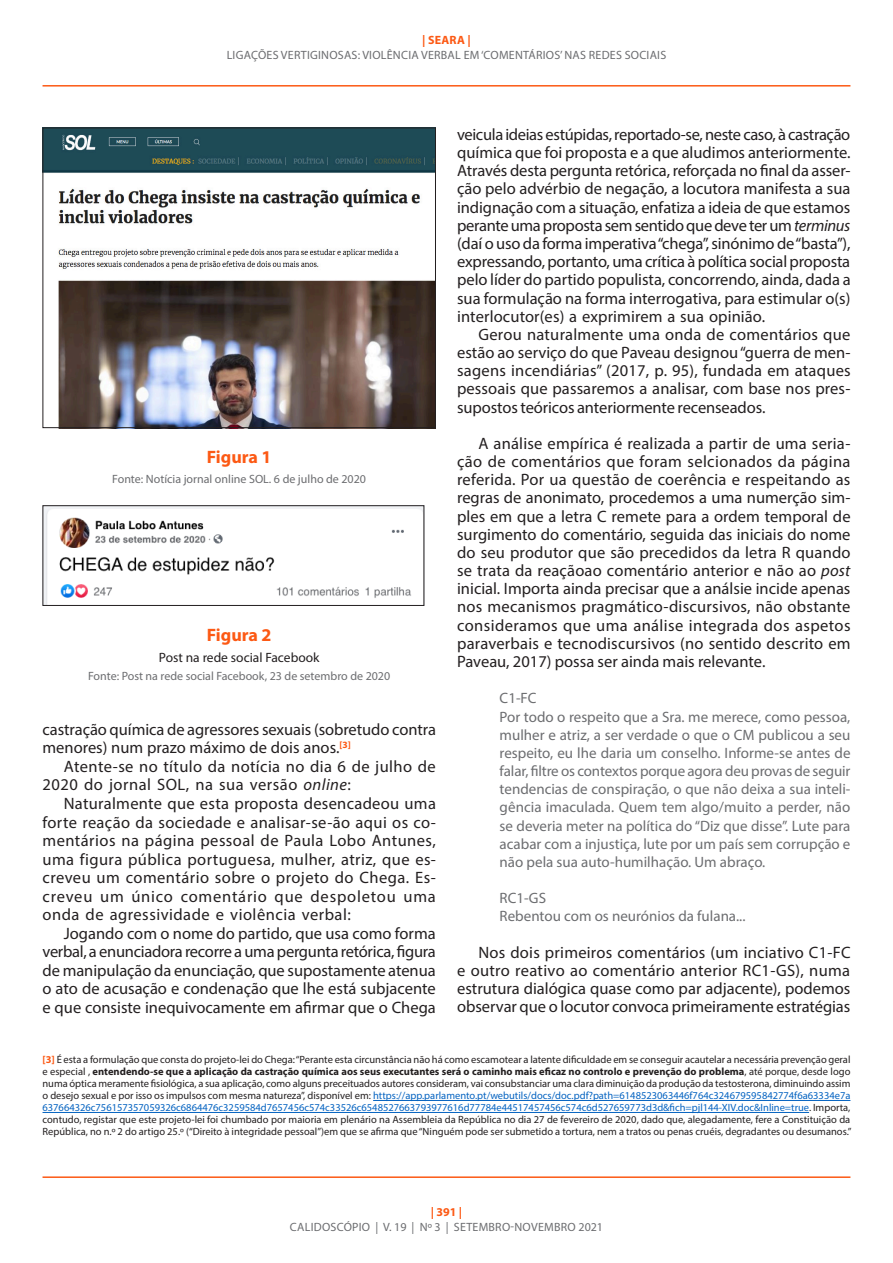
<style>
.page{position:relative;width:893px;height:1263px;background:#fff}
.page>*{position:absolute;margin:0;border:0;box-sizing:border-box;transform-origin:0 0}
.t1{font:700 18px "Myriad Pro";color:#fc5914}
.TEXTO{font:16.5px/18.1px "Myriad Pro";color:#231f20;text-align:justify}
.TEXTO-2{font:16.5px/18.6px "Myriad Pro";letter-spacing:.025em;color:#231f20}
.CITAÇÃO{font:15px/18.1px "Myriad Pro";color:#6c6d70;text-align:justify}
.t2{font:13.5px "Myriad Pro";color:#231f20}
.t3{font:12px "Myriad Pro";letter-spacing:.005em;color:#6c6d70}
.t4{font:700 12px "Myriad Pro";letter-spacing:.02em;color:#fc5914}
.NR_TEXTO{font:10.5px/12px "Myriad Pro";color:#231f20;text-align:justify}
.s1{font-style:italic}
.s2{font-weight:700;color:#fc5914}
.s3{font-weight:700}
.s4{color:#0563c1}
</style>
<div class="page">
<hr style="left:43px;top:1176px;width:807px;height:2px;background:#fc5914">
<hr style="left:43px;top:85px;width:807px;height:2px;background:#fc5914">
<hr style="left:373px;top:1100px;width:477px;height:1px;background:#0563c1">
<hr style="left:43px;top:1112px;width:766px;height:1px;background:#0563c1">
<img style="left:45px;top:130px;width:389px;height:296px">
<div style="left:43px;top:128px;width:393px;height:300px;border:1px solid #231f20"></div>
<img style="left:45px;top:507px;width:377px;height:97px">
<div style="left:43px;top:505px;width:381px;height:101px;border:1px solid #231f20"></div>
<p class="t4" style="left:422px;top:32px;width:50px">| SEARA |</p>
<p class="t3" style="left:227px;top:48px;width:441px">LIGAÇÕES VERTIGINOSAS: VIOLÊNCIA VERBAL EM ‘COMENTÁRIOS’ NAS REDES SOCIAIS</p>
<p class="TEXTO" style="left:457px;top:125px;width:395px">veicula ideias estúpidas, reportado-se, neste caso, à castração química que foi proposta e a que aludimos anteriormente.<br>Através desta pergunta retórica, reforçada no final da asser&shy;ção pelo advérbio de negação, a locutora manifesta a sua indignação com a situação, enfatiza a ideia de que estamos perante uma proposta sem sentido que deve ter um <span class="s1">terminus </span>(daí o uso da forma imperativa “chega”, sinónimo de “basta”), expressando, portanto, uma crítica à política social proposta pelo líder do partido populista, concorrendo, ainda, dada a sua formulação na forma interrogativa, para estimular o(s) interlocutor(es) a exprimirem a sua opinião.</p>
<p class="TEXTO" style="left:457px;top:325px;width:395px;text-indent:21px">Gerou naturalmente uma onda de comentários que estão ao serviço do que Paveau designou “guerra de men&shy;sagens incendiárias” (2017, p. 95), fundada em ataques pessoais que passaremos a analisar, com base nos pres&shy;supostos teóricos anteriormente recenseados.</p>
<p class="TEXTO" style="left:457px;top:434px;width:395px;text-indent:21px">A análise empírica é realizada a partir de uma seria&shy;ção de comentários que foram selcionados da página referida. Por ua questão de coerência e respeitando as regras de anonimato, procedemos a uma numerção sim&shy;ples em que a letra C remete para a ordem temporal de surgimento do comentário, seguida das iniciais do nome do seu produtor que são precedidos da letra R quando se trata da reaçãoao comentário anterior e não ao <span class="s1">post </span>inicial. Importa ainda precisar que a análsie incide apenas nos mecanismos pragmático-discursivos, não obstante consideramos que uma análise integrada dos aspetos paraverbais e tecnodiscursivos (no sentido descrito em Paveau, 2017) possa ser ainda mais relevante.</p>
<p class="CITAÇÃO" style="left:500px;top:689px;width:39px">C1-FC</p>
<p class="CITAÇÃO" style="left:500px;top:707px;width:352px">Por todo o respeito que a Sra. me merece, como pessoa, mulher e atriz, a ser verdade o que o CM publicou a seu respeito, eu lhe daria um conselho. Informe-se antes de falar, filtre os contextos porque agora deu provas de seguir tendencias de conspiração, o que não deixa a sua inteli&shy;gência imaculada. Quem tem algo/muito a perder, não se deveria meter na política do “Diz que disse”. Lute para acabar com a injustiça, lute por um país sem corrupção e não pela sua auto-humilhação. Um abraço.</p>
<p class="CITAÇÃO" style="left:500px;top:889px;width:48px">RC1-GS</p>
<p class="CITAÇÃO" style="left:500px;top:907px;width:247px">Rebentou com os neurónios da fulana...</p>
<p class="TEXTO" style="left:457px;top:943px;width:395px;text-indent:21px">Nos dois primeiros comentários (um inciativo C1-FC e outro reativo ao comentário anterior RC1-GS), numa estrutura dialógica quase como par adjacente), podemos observar que o locutor convoca primeiramente estratégias</p>
<p class="NR_TEXTO" style="left:43px;top:1054px;width:810px"><span class="s2">[3]</span> É esta a formulação que consta do projeto-lei do Chega: “Perante esta circunstância não há como escamotear a latente dificuldade em se conseguir acautelar a necessária prevenção geral e especial , <span class="s3">entendendo-se que a aplicação da castração química aos seus executantes será o caminho mais eficaz no controlo e prevenção do problema</span>, até porque, desde logo numa óptica meramente fisiológica, a sua aplicação, como alguns preceituados autores consideram, vai consubstanciar uma clara diminuição da produção da testosterona, diminuindo assim o desejo sexual e por isso os impulsos com mesma natureza”, disponível em: <span class="s4">https://app.parlamento.pt/webutils/docs/doc.pdf?path=6148523063446f764c324679595842774f6a63334e7a 637664326c756157357059326c6864476c3259584d7657456c574c33526c6548527663793977616d77784e44517457456c574c6d527659773d3d&amp;fich=pjl144-XIV.doc&amp;Inline=true</span>. Importa, contudo, registar que este projeto-lei foi chumbado por maioria em plenário na Assembleia da República no dia 27 de fevereiro de 2020, dado que, alegadamente, fere a Constituição da República, no n.º 2 do artigo 25.º (“Direito à integridade pessoal”)em que se afirma que “Ninguém pode ser submetido a tortura, nem a tratos ou penas cruéis, degradantes ou desumanos.”</p>
<p class="t1" style="left:207px;top:445px;width:66px">Figura 1</p>
<p class="t3" style="left:112px;top:471px;width:255px">Fonte: Notícia jornal online SOL. 6 de julho de 2020</p>
<p class="t1" style="left:207px;top:623px;width:66px">Figura 2</p>
<p class="t2" style="left:159px;top:649px;width:162px">Post na rede social Facebook</p>
<p class="t3" style="left:88px;top:668px;width:304px">Fonte: Post na rede social Facebook, 23 de setembro de 2020</p>
<p class="TEXTO" style="left:43px;top:720px;width:395px;line-height:18.6px">castração química de agressores sexuais (sobretudo contra menores) num prazo máximo de dois anos.<sup>[3]</sup></p>
<p class="TEXTO-2" style="left:43px;top:757px;width:395px;text-indent:21px">Atente-se no título da notícia no dia 6 de julho de<br>2020 do jornal SOL, na sua versão <span class="s1">online</span>:</p>
<p class="TEXTO" style="left:43px;top:794px;width:395px;line-height:18.6px;text-indent:21px">Naturalmente que esta proposta desencadeou uma forte reação da sociedade e analisar-se-ão aqui os co&shy;mentários na página pessoal de Paula Lobo Antunes, uma figura pública portuguesa, mulher, atriz, que es&shy;creveu um comentário sobre o projeto do Chega. Es&shy;creveu um único comentário que despoletou uma onda de agressividade e violência verbal:</p>
<p class="TEXTO" style="left:43px;top:924px;width:395px;line-height:18.6px;text-indent:21px">Jogando com o nome do partido, que usa como forma verbal, a enunciadora recorre a uma pergunta retórica, figura de manipulação da enunciação, que supostamente atenua o ato de acusação e condenação que lhe está subjacente e que consiste inequivocamente em afirmar que o Chega</p>
<p class="t4" style="left:431px;top:1204px;width:33px">| 391 |</p>
<p class="t3" style="left:290px;top:1220px;width:315px">CALIDOSCÓPIO | V. 19 | Nº 3 | SETEMBRO-NOVEMBRO 2021</p>
</div>
